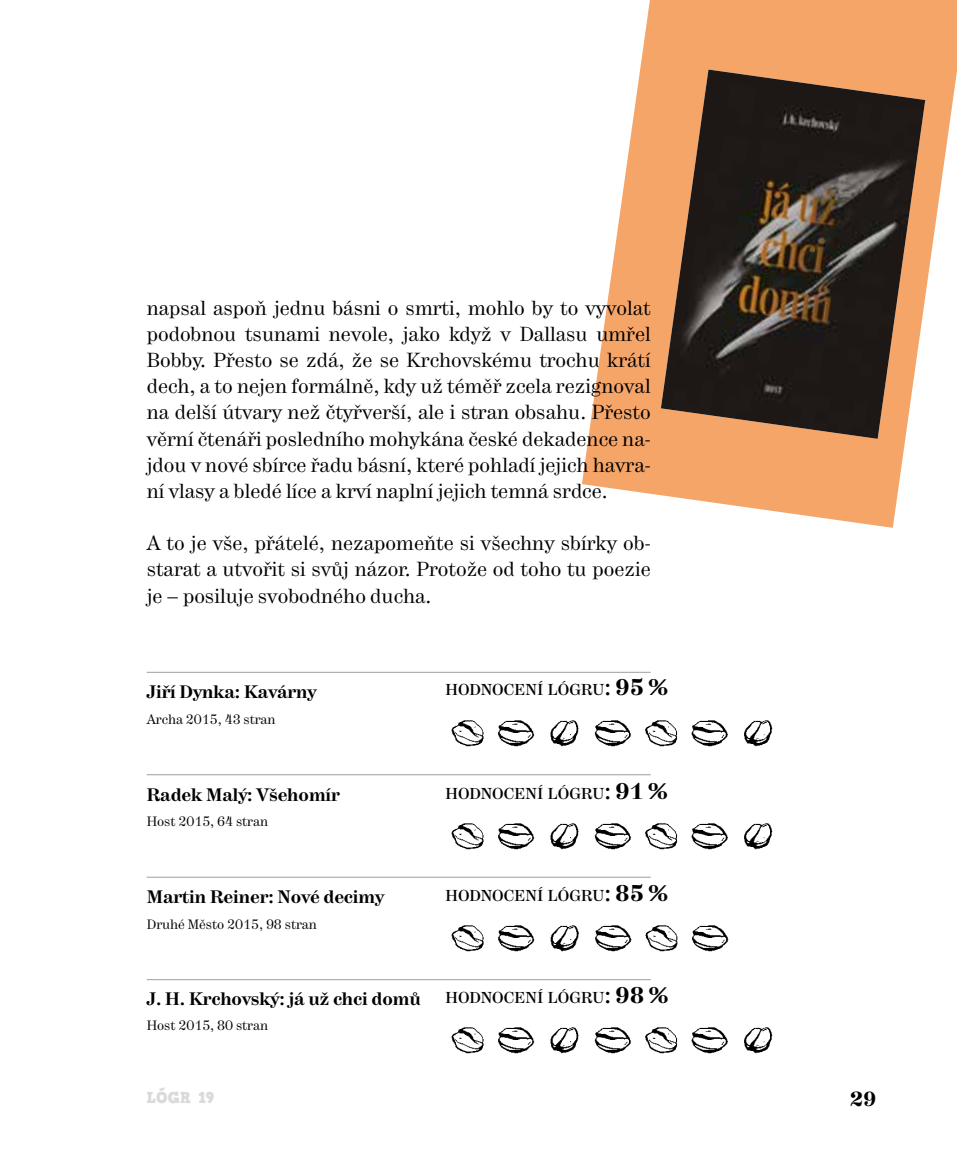
<style>
.page{position:relative;width:957px;height:1149px;background:#fff}
.page>*{position:absolute;margin:0;border:0;box-sizing:border-box;transform-origin:0 0}
.t1{font:20.25px/26.1px "Hercules";color:#000;text-align:justify}
.t2{font:500 20.25px "Hercules";color:#000}
.t3{font:700 18px "Hercules";color:#000}
.t4{font:500 15.75px "Hercules";letter-spacing:.005em;color:#000}
.t5{font:15.75px "HVD Comic Serif Pro";letter-spacing:.015em;color:#dadada}
.t6{font:13.5px "Hercules";color:#000}
.s1{font-size:22.5px}
</style>
<div class="page">
<svg style="left:582px;top:0;width:375px;height:527px;fill:#f6a569"></svg>
<img style="left:661px;top:69px;width:264px;height:369px">
<hr style="left:147px;top:671px;width:504px;height:1px;background:#9d9d9c">
<hr style="left:147px;top:774px;width:504px;height:1px;background:#9d9d9c">
<hr style="left:147px;top:876px;width:504px;height:1px;background:#9d9d9c">
<hr style="left:147px;top:978px;width:504px;height:1px;background:#9d9d9c">
<img style="left:451px;top:720px;width:322px;height:27px">
<img style="left:451px;top:1027px;width:322px;height:27px">
<img style="left:451px;top:823px;width:322px;height:27px">
<img style="left:451px;top:925px;width:278px;height:27px">
<p class="t1" style="left:147px;top:295px;width:505px">napsal aspoň jednu básni o smrti, mohlo by to vyvolat podobnou tsunami nevole, jako když v Dallasu umřel Bobby. Přesto se zdá, že se Krchovskému trochu krátí dech, a to nejen formálně, kdy už téměř zcela rezignoval na delší útvary než čtyřverší, ale i stran obsahu. Přesto věrní čtenáři posledního mohykána české dekadence na&shy;jdou v nové sbírce řadu básní, které pohladí jejich havra&shy;ní vlasy a bledé líce a krví naplní jejich temná srdce.</p>
<p class="t1" style="left:147px;top:530px;width:505px">A to je vše, přátelé, nezapomeňte si všechny sbírky ob&shy;starat a utvořit si svůj názor. Protože od toho tu poezie je – posiluje svobodného ducha.</p>
<p class="t3" style="left:147px;top:681px;width:171px">Jiří Dynka: Kavárny</p>
<p class="t6" style="left:147px;top:711px;width:130px">Archa 2015, 43 stran</p>
<p class="t3" style="left:147px;top:783px;width:194px">Radek Malý: Všehomír</p>
<p class="t6" style="left:147px;top:814px;width:123px">Host 2015, 64 stran</p>
<p class="t3" style="left:147px;top:886px;width:239px">Martin Reiner: Nové decimy</p>
<p class="t6" style="left:147px;top:916px;width:172px">Druhé Město 2015, 98 stran</p>
<p class="t3" style="left:147px;top:988px;width:275px">J. H. Krchovský: já už chci domů</p>
<p class="t6" style="left:147px;top:1017px;width:123px">Host 2015, 80 stran</p>
<p class="t4" style="left:446px;top:680px;width:224px">HODNOCENÍ LÓGRU<span class="s1">:</span> <span class="s1">95 %</span></p>
<p class="t4" style="left:446px;top:784px;width:224px">HODNOCENÍ LÓGRU<span class="s1">:</span> <span class="s1">91 %</span></p>
<p class="t4" style="left:446px;top:886px;width:224px">HODNOCENÍ LÓGRU<span class="s1">:</span> <span class="s1">85 %</span></p>
<p class="t4" style="left:446px;top:988px;width:224px">HODNOCENÍ LÓGRU<span class="s1">:</span> <span class="s1">98 %</span></p>
<p class="t5" style="left:147px;top:1086px;width:69px">LÓGR 19</p>
<p class="t2" style="left:850px;top:1086px;width:27px">29</p>
</div>
